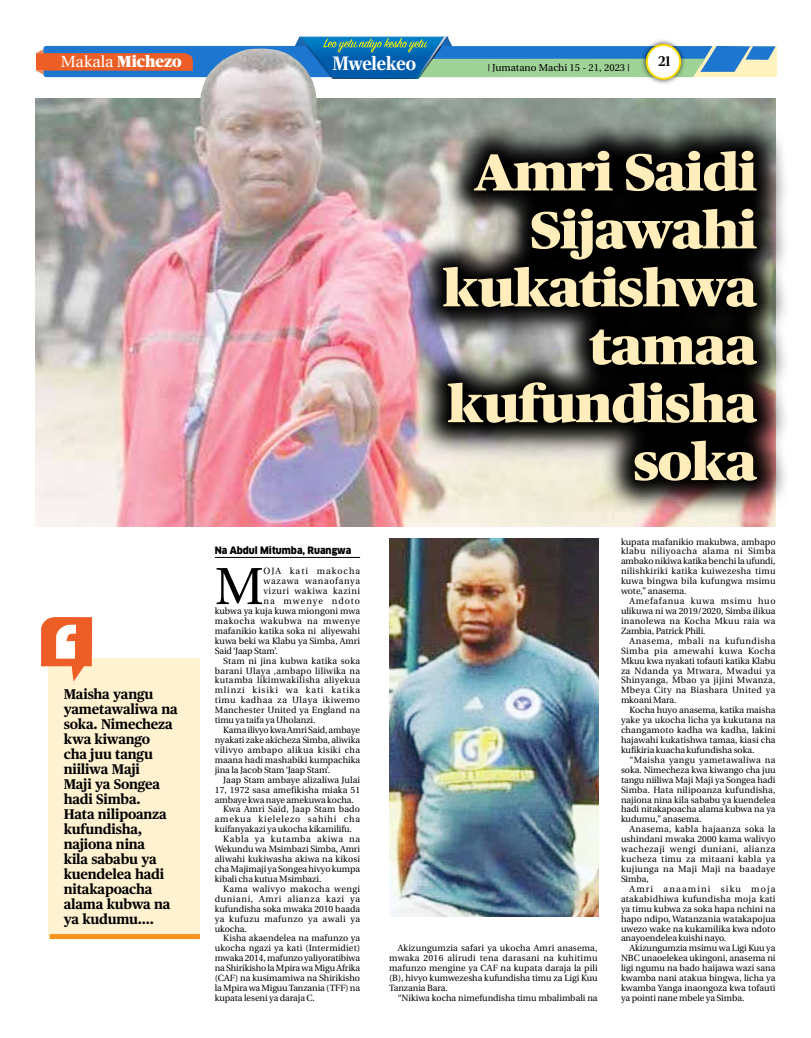
<style>
.page{position:relative;width:811px;height:1038px;background:#fff}
.page>*{position:absolute;margin:0;border:0;box-sizing:border-box;transform-origin:0 0}
.t1{font:900 52.1px/57.9px "Publico";letter-spacing:-.015em;color:#ffedbc;text-align:right;scale:1.09 1}
.t2{font:52px "Utopia";color:#000}
.t3{font:700 19.4px "Rocky";letter-spacing:-.005em;color:#fff}
.t4{font:900 16px "Publico";color:#fff}
.t5{font:700 14px/15px "Publico Text";letter-spacing:-.015em;color:#000}
.t6{font:700 14px "Rocky";color:#000}
.t7{font:10px "Utopia";color:#000}
.t8{font:900 10px "Clan";color:#000;scale:.95 1}
.t9{font:9px/9.9px "Utopia";letter-spacing:.005em;color:#000;text-align:justify}
.t10{font:9px "Utopia";letter-spacing:.025em;color:#000}
.t11{font:9px "Utopia";letter-spacing:-.015em;color:#000}
.t12{font:9px "Utopia";letter-spacing:.035em;color:#000}
.t13{font:9px "Utopia";letter-spacing:.065em;color:#000}
.t14{font:9px "Utopia";letter-spacing:.055em;color:#000}
.t15{font:9px "Utopia";letter-spacing:.11em;color:#000}
.t16{font:9px "Utopia";letter-spacing:.09em;color:#000}
.t17{font:9px "Utopia";letter-spacing:.05em;color:#000}
.t18{font:9px "Utopia";letter-spacing:.085em;color:#000}
.t19{font:9px "Utopia";letter-spacing:.045em;color:#000}
.t20{font:9px "Utopia";letter-spacing:.04em;color:#000}
.t21{font:9px "Utopia";letter-spacing:.07em;color:#000}
.s1{font-family:"Utopia";font-weight:400}
</style>
<div class="page">
<div style="left:43px;top:46px;width:374px;height:31px;background:#1d76d0;border-radius:3px"></div>
<svg style="left:36px;top:49px;width:157px;height:26px"></svg>
<svg style="left:295px;top:36px;width:480px;height:48px"></svg>
<hr style="left:215px;top:557px;width:145px;height:1px;background:#000">
<div style="left:48px;top:658px;width:152px;height:279px;background:#fff2d1"></div>
<svg style="left:41px;top:617px;width:51px;height:64px"></svg>
<div style="left:50px;top:934px;width:150px;height:5px;background:#f7941e"></div>
<img style="left:35px;top:99px;width:740px;height:427px">
<img style="left:410px;top:117px;width:376px;height:397px">
<img style="left:390px;top:539px;width:208px;height:377px">
<img style="left:200px;top:49px;width:117px;height:60px">
<h3 class="t4" style="left:61px;top:53px;width:122px"><span class="s1">Makala</span> Michezo</h3>
<h3 class="t5" style="left:64px;top:687px;width:115px">Maisha yangu yametawaliwa na soka. Nimecheza kwa kiwango<br>cha juu tangu niiliwa Maji<br>Maji ya Songea hadi Simba.<br>Hata nilipoanza kufundisha, najiona nina<br>kila sababu ya kuendelea hadi nitakapoacha alama kubwa na ya kudumu....</h3>
<h3 class="t3" style="left:332px;top:52px;width:85px">Mwelekeo</h3>
<h3 class="t6" style="left:658px;top:53px;width:13px">21</h3>
<p class="t7" style="left:488px;top:62px;width:144px">| Jumatano Machi 15 - 21, 2023 |</p>
<p class="t8" style="left:215px;top:545px;width:145px">Na Abdul Mitumba, Ruangwa</p>
<h2 class="t2" style="left:215px;top:557px;width:51px">M</h2>
<p class="t15" style="left:263px;top:566px;width:98px">OJA kati makocha</p>
<p class="t21" style="left:263px;top:576px;width:98px">wazawa wanaofanya</p>
<p class="t14" style="left:263px;top:586px;width:98px">vizuri wakiwa kazini</p>
<p class="t15" style="left:263px;top:596px;width:98px">na mwenye ndoto</p>
<p class="t9" style="left:215px;top:606px;width:147px">kubwa ya kuja kuwa miongoni mwa</p>
<p class="t14" style="left:215px;top:616px;width:147px">makocha wakubwa na mwenye</p>
<p class="t9" style="left:215px;top:626px;width:147px">mafanikio katika soka ni aliyewahi</p>
<p class="t9" style="left:215px;top:636px;width:147px">kuwa beki wa Klabu ya Simba, Amri</p>
<p class="t9" style="left:215px;top:646px;width:64px">Said ‘Jaap Stam’.</p>
<p class="t10" style="left:223px;top:655px;width:138px">Stam ni jina kubwa katika soka</p>
<p class="t10" style="left:215px;top:665px;width:147px">barani Ulaya ,ambapo liliwika na</p>
<p class="t12" style="left:215px;top:675px;width:147px">kutamba likimwakilisha aliyekua</p>
<p class="t16" style="left:215px;top:685px;width:147px">mlinzi kisiki wa kati katika</p>
<p class="t17" style="left:215px;top:695px;width:147px">timu kadhaa za Ulaya ikiwemo</p>
<p class="t9" style="left:215px;top:705px;width:147px">Manchester United ya England na</p>
<p class="t9" style="left:215px;top:715px;width:102px">timu ya taifa ya Uholanzi.</p>
<p class="t11" style="left:223px;top:725px;width:138px">Kama ilivyo kwa Amri Said, ambaye</p>
<p class="t9" style="left:215px;top:735px;width:147px">nyakati zake akicheza Simba, aliwika</p>
<p class="t12" style="left:215px;top:745px;width:147px">vilivyo ambapo alikua kisiki cha</p>
<p class="t9" style="left:215px;top:755px;width:147px">maana hadi mashabiki kumpachika</p>
<p class="t9" style="left:215px;top:765px;width:117px">jina la Jacob Stam ‘Jaap Stam’.</p>
<p class="t9" style="left:223px;top:774px;width:138px">Jaap Stam ambaye alizaliwa Julai</p>
<p class="t9" style="left:215px;top:784px;width:147px">17, 1972 sasa amefikisha miaka 51</p>
<p class="t9" style="left:215px;top:794px;width:140px">ambaye kwa naye amekuwa kocha.</p>
<p class="t10" style="left:223px;top:804px;width:138px">Kwa Amri Said, Jaap Stam bado</p>
<p class="t18" style="left:215px;top:814px;width:147px">amekua kielelezo sahihi cha</p>
<p class="t9" style="left:215px;top:824px;width:139px">kuifanyakazi ya ukocha kikamilifu.</p>
<p class="t13" style="left:223px;top:834px;width:138px">Kabla ya kutamba akiwa na</p>
<p class="t9" style="left:215px;top:844px;width:147px">Wekundu wa Msimbazi Simba, Amri</p>
<p class="t9" style="left:215px;top:854px;width:147px">aliwahi kukiwasha akiwa na kikosi</p>
<p class="t9" style="left:215px;top:864px;width:147px">cha Majimaji ya Songea hivyo kumpa</p>
<p class="t9" style="left:215px;top:874px;width:108px">kibali cha kutua Msimbazi.</p>
<p class="t20" style="left:223px;top:883px;width:138px">Kama walivyo makocha wengi</p>
<p class="t13" style="left:215px;top:893px;width:147px">duniani, Amri alianza kazi ya</p>
<p class="t9" style="left:215px;top:903px;width:147px">kufundisha soka mwaka 2010 baada</p>
<p class="t19" style="left:215px;top:913px;width:147px">ya kufuzu mafunzo ya awali ya</p>
<p class="t9" style="left:215px;top:923px;width:34px">ukocha.</p>
<p class="t9" style="left:223px;top:933px;width:138px">Kisha akaendelea na mafunzo ya</p>
<p class="t9" style="left:215px;top:943px;width:147px">ukocha ngazi ya kati (Intermidiet)</p>
<p class="t11" style="left:215px;top:953px;width:147px">mwaka 2014, mafunzo yaliyoratibiwa</p>
<p class="t9" style="left:215px;top:963px;width:147px">na Shirikisho la Mpira wa Migu Afrika</p>
<p class="t9" style="left:215px;top:973px;width:147px">(CAF) na kusimamiwa na Shirikisho</p>
<p class="t9" style="left:215px;top:983px;width:147px">la Mpira wa Miguu Tanzania (TFF) na</p>
<p class="t9" style="left:215px;top:993px;width:102px">kupata leseni ya daraja C.</p>
<h1 class="t1" style="left:443px;top:143px;width:290px">Amri Saidi<br>Sijawahi kukatishwa tamaa kufundisha soka</h1>
<p class="t9" style="left:389px;top:943px;width:210px;text-indent:9px">Akizungumzia safari ya ukocha Amri anasema, mwaka 2016 alirudi tena darasani na kuhitimu mafunzo mengine ya CAF na kupata daraja la pili (B), hivyo kumwezesha kufundisha timu za Ligi Kuu Tanzania Bara.</p>
<p class="t9" style="left:398px;top:993px;width:201px">“Nikiwa kocha nimefundisha timu mbalimbali na</p>
<p class="t9" style="left:621px;top:536px;width:156px">kupata mafanikio makubwa, ambapo klabu niliyoacha alama ni Simba ambako nikiwa katika benchi la ufundi, nilishkiriki katika kuiwezesha timu kuwa bingwa bila kufungwa msimu wote,” anasema.</p>
<p class="t9" style="left:621px;top:596px;width:156px;text-indent:9px">Amefafanua kuwa msimu huo ulikuwa ni wa 2019/2020, Simba ilikua inanolewa na Kocha Mkuu raia wa Zambia, Patrick Phili.</p>
<p class="t9" style="left:621px;top:636px;width:156px;text-indent:9px">Anasema, mbali na kufundisha Simba pia amewahi kuwa Kocha Mkuu kwa nyakati tofauti katika Klabu za Ndanda ya Mtwara, Mwadui ya Shinyanga, Mbao ya jijini Mwanza, Mbeya City na Biashara United ya mkoani Mara.</p>
<p class="t9" style="left:621px;top:705px;width:156px;text-indent:9px">Kocha huyo anasema, katika maisha yake ya ukocha licha ya kukutana na changamoto kadha wa kadha, lakini hajawahi kukatishwa tamaa, kiasi cha kufikiria kuacha kufundisha soka.</p>
<p class="t9" style="left:621px;top:755px;width:156px;text-indent:9px">“Maisha yangu yametawaliwa na soka. Nimecheza kwa kiwango cha juu tangu niiliwa Maji Maji ya Songea hadi Simba. Hata nilipoanza kufundisha, najiona nina kila sababu ya kuendelea hadi nitakapoacha alama kubwa na ya kudumu,” anasema.</p>
<p class="t9" style="left:621px;top:824px;width:156px;text-indent:9px">Anasema, kabla hajaanza soka la ushindani mwaka 2000 kama walivyo wachezaji wengi duniani, alianza kucheza timu za mitaani kabla ya kujiunga na Maji Maji na baadaye Simba,</p>
<p class="t9" style="left:621px;top:884px;width:156px;text-indent:9px">Amri anaamini siku moja atakabidhiwa kufundisha moja kati ya timu kubwa za soka hapa nchini na hapo ndipo, Watanzania watakapojua uwezo wake na kukamilika kwa ndoto anayoendelea kuishi nayo.</p>
<p class="t9" style="left:621px;top:943px;width:156px;text-indent:9px">Akizungumzia msimu wa Ligi Kuu ya NBC unaoelekea ukingoni, anasema ni ligi ngumu na bado haijawa wazi sana kwamba nani atakua bingwa, licha ya kwamba Yanga inaongoza kwa tofauti ya pointi nane mbele ya Simba.</p>
</div>
